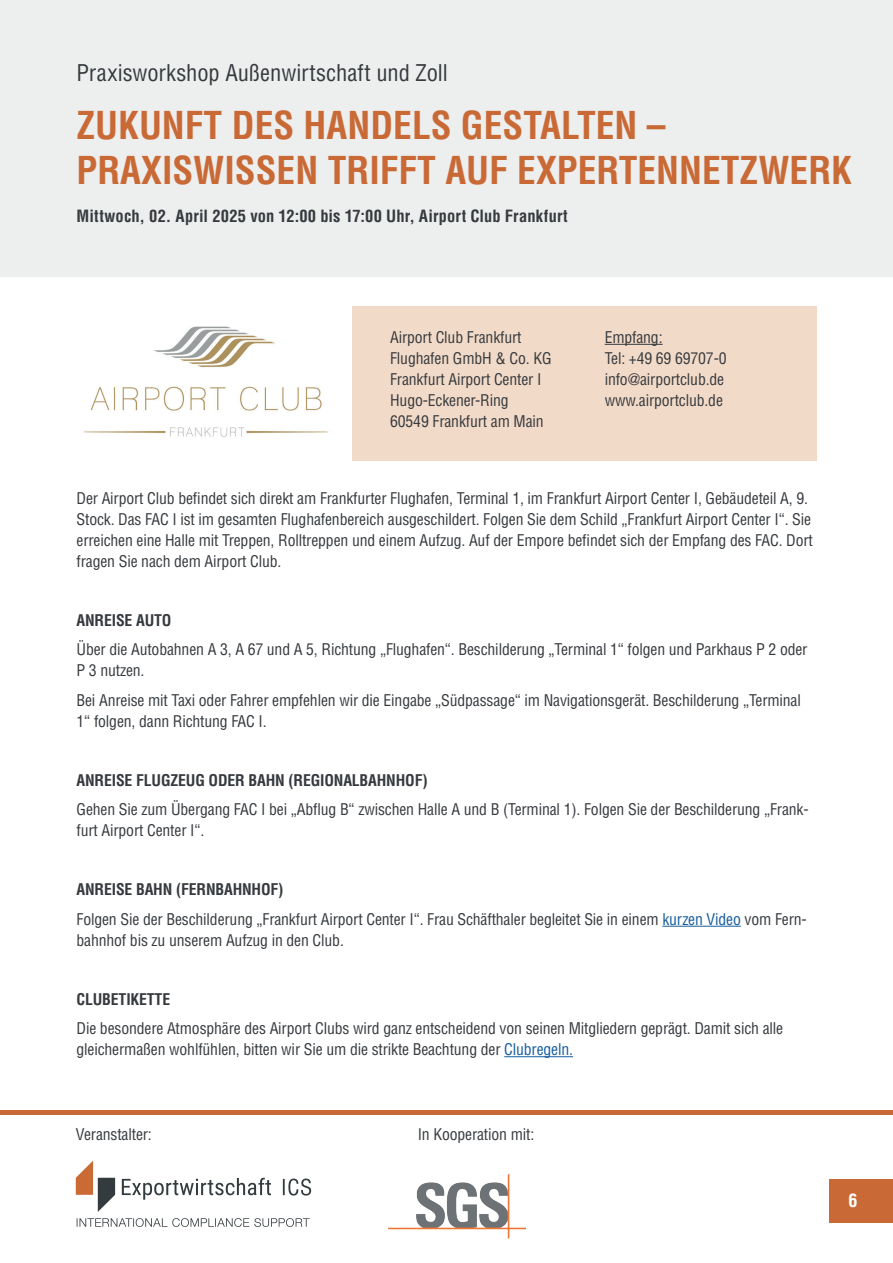
<style>
.page{position:relative;width:893px;height:1263px;background:#fff}
.page>*{position:absolute;margin:0;border:0;box-sizing:border-box;transform-origin:0 0}
.t1{font:700 condensed 37.5px/45px "Helvetica LT Pro";color:#c96a36}
.t2{font:condensed 22.5px "Helvetica LT Pro";color:#363a3e}
.t3{font:700 condensed 18px "Helvetica LT Pro";color:#fff}
.t4{font:700 condensed 16.5px "Helvetica LT Pro";letter-spacing:.01em;color:#363a3e}
.t5{font:condensed 15.75px/21px "Helvetica LT Pro";letter-spacing:-.01em;color:#363a3e}
.t6{font:700 condensed 15.75px "Helvetica LT Pro";letter-spacing:-.01em;color:#363a3e}
.s1{font-weight:700}
.s2{color:#175d9e}
</style>
<div class="page">
<div style="left:829px;top:1179px;width:64px;height:43px;background:#c96a36"></div>
<hr style="left:0;top:1110px;width:893px;height:4px;background:#c96a36">
<svg style="left:76px;top:1161px;width:39px;height:51px"></svg>
<svg style="left:122px;top:1178px;width:149px;height:22px"></svg>
<svg style="left:283px;top:1178px;width:28px;height:17px"></svg>
<svg style="left:77px;top:1218px;width:233px;height:9px"></svg>
<img style="left:388px;top:1174px;width:138px;height:65px">
<div style="left:352px;top:306px;width:464px;height:154px;background:#f2dac8"></div>
<hr style="left:662px;top:926px;width:79px;height:1px;background:#175d9e">
<hr style="left:504px;top:1056px;width:69px;height:1px;background:#175d9e">
<div style="left:0;top:0;width:893px;height:276px;background:#edeeee"></div>
<hr style="left:605px;top:344px;width:58px;height:1px;background:#363a3e">
<img style="left:84px;top:326px;width:244px;height:111px">
<h2 class="t2" style="left:77px;top:59px;width:373px">Praxisworkshop Außenwirtschaft und Zoll</h2>
<h1 class="t1" style="left:77px;top:101px;width:777px">ZUKUNFT DES HANDELS GESTALTEN –<br>PRAXISWISSEN TRIFFT AUF EXPERTENNETZWERK</h1>
<p class="t4" style="left:77px;top:205px;width:493px">Mittwoch, 02. April 2025 von 12:00 bis 17:00 Uhr, Airport Club Frankfurt</p>
<p class="t5" style="left:390px;top:326px;width:163px">Airport Club Frankfurt<br>Flughafen GmbH &amp; Co. KG<br>Frankfurt Airport Center I<br>Hugo-Eckener-Ring<br>60549 Frankfurt am Main</p>
<p class="t5" style="left:605px;top:326px;width:123px">Empfang:<br>Tel: +49 69 69707-0 info@airportclub.de www.airportclub.de</p>
<p class="t5" style="left:77px;top:487px;width:738px">Der Airport Club befindet sich direkt am Frankfurter Flughafen, Terminal 1, im Frankfurt Airport Center I, Gebäudeteil A, 9.<br>Stock. Das FAC I ist im gesamten Flughafenbereich ausgeschildert. Folgen Sie dem Schild „Frankfurt Airport Center I“. Sie erreichen eine Halle mit Treppen, Rolltreppen und einem Aufzug. Auf der Empore befindet sich der Empfang des FAC. Dort fragen Sie nach dem Airport Club.</p>
<p class="t6" style="left:77px;top:609px;width:96px">ANREISE AUTO</p>
<p class="t5" style="left:77px;top:639px;width:732px">Über die Autobahnen A 3, A 67 und A 5, Richtung „Flughafen“. Beschilderung „Terminal 1“ folgen und Parkhaus P 2 oder<br>P 3 nutzen.</p>
<p class="t5" style="left:77px;top:689px;width:726px">Bei Anreise mit Taxi oder Fahrer empfehlen wir die Eingabe „Südpassage“ im Navigationsgerät. Beschilderung „Terminal<br>1“ folgen, dann Richtung FAC I.</p>
<p class="t6" style="left:77px;top:769px;width:353px">ANREISE FLUGZEUG ODER BAHN (REGIONALBAHNHOF)</p>
<p class="t5" style="left:77px;top:799px;width:734px">Gehen Sie zum Übergang FAC I bei „Abflug B“ zwischen Halle A und B (Terminal 1). Folgen Sie der Beschilderung „Frank&shy;furt Airport Center I“.</p>
<p class="t5" style="left:77px;top:874px;width:732px;line-height:29.5px"><span class="s1">ANREISE BAHN (FERNBAHNHOF)<br></span>Folgen Sie der Beschilderung „Frankfurt Airport Center I“. Frau Schäfthaler begleitet Sie in einem <span class="s2">kurzen Video</span> vom Fern-</p>
<p class="t5" style="left:77px;top:929px;width:269px">bahnhof bis zu unserem Aufzug in den Club.</p>
<p class="t6" style="left:77px;top:988px;width:95px">CLUBETIKETTE</p>
<p class="t5" style="left:77px;top:1018px;width:708px">Die besondere Atmosphäre des Airport Clubs wird ganz entscheidend von seinen Mitgliedern geprägt. Damit sich alle gleichermaßen wohlfühlen, bitten wir Sie um die strikte Beachtung der <span class="s2">Clubregeln.</span></p>
<p class="t5" style="left:76px;top:1123px;width:78px">Veranstalter:</p>
<p class="t5" style="left:418px;top:1123px;width:118px">In Kooperation mit:</p>
<p class="t3" style="left:848px;top:1188px;width:10px">6</p>
</div>
